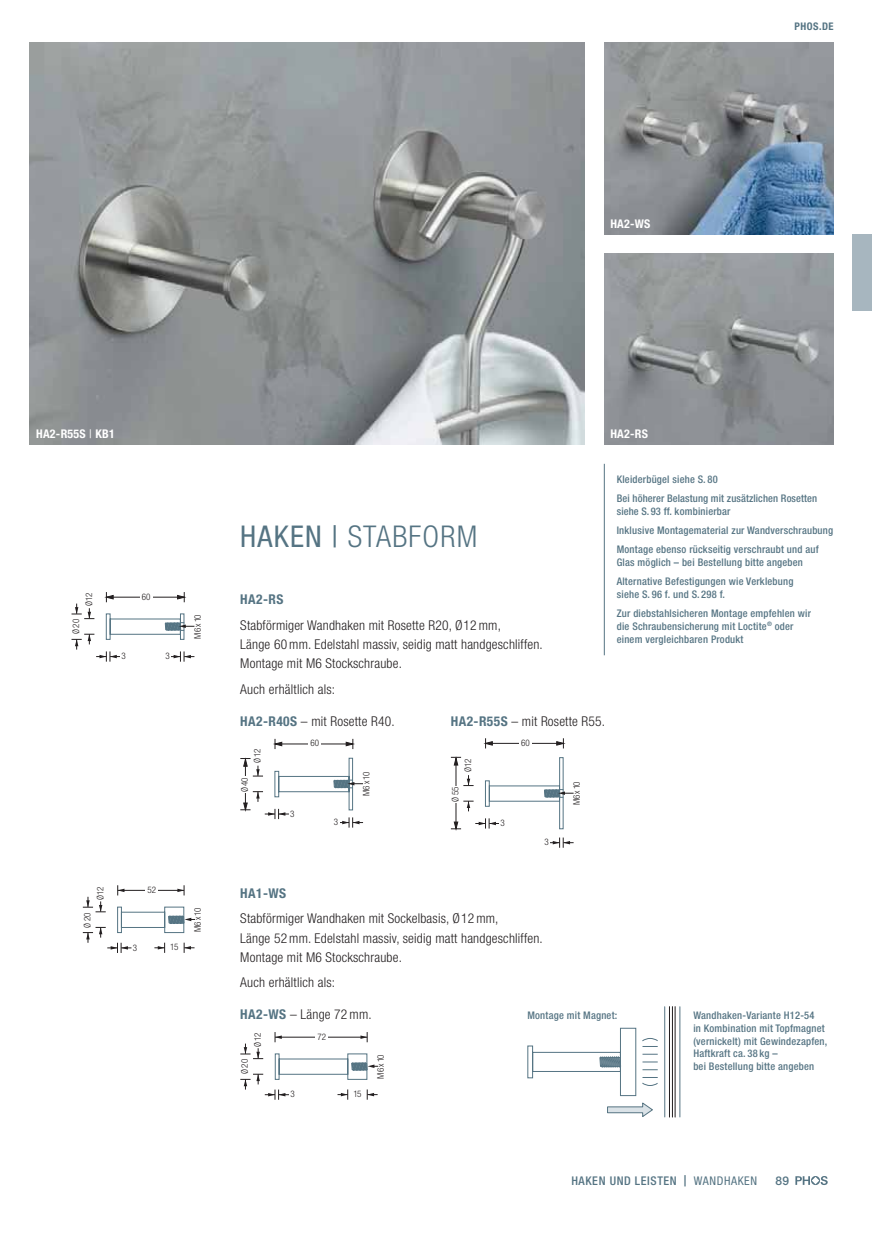
<style>
.page{position:relative;width:872px;height:1234px;background:#fff}
.page>*{position:absolute;margin:0;border:0;box-sizing:border-box;transform-origin:0 0}
.t1{font:300 condensed 30px "Helvetica Neue LT Std";letter-spacing:.04em;color:#557483}
.t2{font:300 condensed 13.5px/19.2px "Helvetica Neue LT Std";letter-spacing:.015em;color:#231f20}
.t3{font:700 condensed 13.5px "Helvetica Neue LT Std";letter-spacing:.03em;color:#557483}
.t4{font:500 condensed 12px "Helvetica Neue LT Std";letter-spacing:.05em;color:#557483}
.t5{font:700 condensed 12px "Helvetica Neue LT Std";letter-spacing:.02em;color:#fff}
.t6{font:500 12px "Helvetica Neue LT Std";color:#557483}
.t7{font:500 condensed 10.5px/12.8px "Helvetica Neue LT Std";letter-spacing:.02em;color:#557483}
.t8{font:700 condensed 10.5px "Helvetica Neue LT Std";letter-spacing:.05em;color:#557483}
.t9{font:300 condensed 9px "Helvetica Neue LT Std";color:#231f20}
.s1{font-weight:400}
.s2{font-weight:700;color:#557483}
.s3{font-stretch:normal;font-size:11.25px}
</style>
<div class="page">
<img style="left:30px;top:43px;width:555px;height:401px">
<img style="left:604px;top:43px;width:229px;height:191px">
<img style="left:604px;top:253px;width:229px;height:191px">
<svg style="left:72px;top:592px;width:122px;height:69px"></svg>
<hr style="left:275px;top:743px;width:38px;height:1px;background:#231f20">
<hr style="left:320px;top:743px;width:33px;height:1px;background:#231f20">
<svg style="left:274px;top:738px;width:8px;height:11px"></svg>
<svg style="left:346px;top:738px;width:7px;height:11px"></svg>
<div style="left:308px;top:739px;width:13px;height:8px;background:#fff"></div>
<svg style="left:240px;top:757px;width:123px;height:70px"></svg>
<div style="left:241px;top:776px;width:8px;height:16px;background:#fff"></div>
<svg style="left:83px;top:885px;width:112px;height:67px"></svg>
<svg style="left:240px;top:1032px;width:138px;height:67px"></svg>
<hr style="left:485px;top:743px;width:38px;height:1px;background:#231f20">
<hr style="left:531px;top:743px;width:32px;height:1px;background:#231f20">
<svg style="left:485px;top:738px;width:8px;height:10px"></svg>
<svg style="left:556px;top:738px;width:8px;height:10px"></svg>
<div style="left:519px;top:739px;width:12px;height:8px;background:#fff"></div>
<svg style="left:550px;top:837px;width:23px;height:10px"></svg>
<svg style="left:451px;top:756px;width:122px;height:73px"></svg>
<div style="left:452px;top:785px;width:8px;height:17px;background:#fff"></div>
<svg style="left:607px;top:1102px;width:46px;height:14px"></svg>
<hr style="left:664px;top:1006px;width:1px;height:110px;background:#557483">
<hr style="left:679px;top:1006px;width:1px;height:110px;background:#557483">
<hr style="left:675px;top:1006px;width:1px;height:110px;background:#231f20">
<hr style="left:669px;top:1006px;width:1px;height:110px;background:#231f20">
<hr style="left:672px;top:1006px;width:1px;height:110px;background:#231f20">
<svg style="left:527px;top:1027px;width:109px;height:69px"></svg>
<svg style="left:642px;top:1053px;width:15px;height:1px"></svg>
<svg style="left:642px;top:1061px;width:15px;height:1px"></svg>
<svg style="left:642px;top:1069px;width:15px;height:1px"></svg>
<svg style="left:642px;top:1077px;width:16px;height:8px"></svg>
<svg style="left:642px;top:1038px;width:16px;height:4px"></svg>
<hr style="left:604px;top:463px;width:1px;height:192px;background:#557483">
<svg style="left:795px;top:1176px;width:32px;height:8px"></svg>
<div style="left:853px;top:234px;width:19px;height:76px;background:#a7b6bf"></div>
<p class="t5" style="left:610px;top:216px;width:42px">HA2-WS</p>
<p class="t8" style="left:794px;top:20px;width:41px">PHOS.DE</p>
<p class="t5" style="left:36px;top:427px;width:80px">HA2-R55S <span class="s1">|</span> KB1</p>
<p class="t5" style="left:610px;top:427px;width:39px">HA2-RS</p>
<p class="t9" style="left:86px;top:606px;width:15px;rotate:-90deg">Ø 12</p>
<p class="t9" style="left:73px;top:634px;width:17px;rotate:-90deg">Ø 20</p>
<p class="t9" style="left:142px;top:593px;width:10px">60</p>
<p class="t9" style="left:121px;top:652px;width:6px">3</p>
<p class="t9" style="left:165px;top:652px;width:6px">3</p>
<p class="t9" style="left:194px;top:638px;width:26px;rotate:-90deg">M6 x 10</p>
<h1 class="t1" style="left:240px;top:525px;width:238px"><span class="s1">HAKEN |</span> STABFORM</h1>
<p class="t3" style="left:240px;top:591px;width:45px">HA2-RS</p>
<p class="t2" style="left:240px;top:617px;width:304px">Stabförmiger Wandhaken mit Rosette R20, Ø 12 mm,<br>Länge 60 mm. Edelstahl massiv, seidig matt handgeschliffen.<br>Montage mit M6 Stockschraube.</p>
<p class="t2" style="left:240px;top:680px;width:96px">Auch erhältlich als:</p>
<p class="t2" style="left:240px;top:712px;width:156px"><span class="s2">HA2-R40S</span> – mit Rosette R40.</p>
<p class="t2" style="left:451px;top:712px;width:156px"><span class="s2">HA2-R55S</span> – mit Rosette R55.</p>
<p class="t7" style="left:617px;top:471px;width:202px;line-height:19.2px">Kleiderbügel siehe S. 80<br>Bei höherer Belastung mit zusätzlichen Rosetten</p>
<p class="t7" style="left:617px;top:502px;width:218px;line-height:19.2px">siehe S. 93 ff. kombinierbar<br>Inklusive Montagematerial zur Wandverschraubung<br>Montage ebenso rückseitig verschraubt und auf</p>
<p class="t7" style="left:617px;top:553px;width:188px;line-height:19.2px">Glas möglich – bei Bestellung bitte angeben<br>Alternative Befestigungen wie Verklebung</p>
<p class="t7" style="left:617px;top:585px;width:196px;line-height:19.2px">siehe S. 96 f. und S. 298 f.<br>Zur diebstahlsicheren Montage empfehlen wir</p>
<p class="t7" style="left:617px;top:620px;width:178px">die Schraubensicherung mit Loctite<sup>®</sup> oder einem vergleichbaren Produkt</p>
<p class="t9" style="left:310px;top:739px;width:10px">60</p>
<p class="t9" style="left:521px;top:739px;width:10px">60</p>
<p class="t9" style="left:254px;top:762px;width:15px;rotate:-90deg">Ø 12</p>
<p class="t9" style="left:241px;top:791px;width:16px;rotate:-90deg">Ø 40</p>
<p class="t9" style="left:363px;top:795px;width:26px;rotate:-90deg">M6 x 10</p>
<p class="t9" style="left:465px;top:772px;width:15px;rotate:-90deg">Ø 12</p>
<p class="t9" style="left:452px;top:801px;width:16px;rotate:-90deg">Ø 55</p>
<p class="t9" style="left:573px;top:805px;width:26px;rotate:-90deg">M6 x 10</p>
<p class="t9" style="left:290px;top:810px;width:6px">3</p>
<p class="t9" style="left:334px;top:818px;width:6px">3</p>
<p class="t9" style="left:500px;top:819px;width:6px">3</p>
<p class="t9" style="left:544px;top:838px;width:6px">3</p>
<p class="t9" style="left:97px;top:899px;width:15px;rotate:-90deg">Ø 12</p>
<p class="t9" style="left:84px;top:927px;width:17px;rotate:-90deg">Ø 20</p>
<p class="t9" style="left:147px;top:886px;width:10px">52</p>
<p class="t9" style="left:133px;top:943px;width:6px">3</p>
<p class="t9" style="left:170px;top:943px;width:10px">15</p>
<p class="t9" style="left:194px;top:931px;width:26px;rotate:-90deg">M6 x 10</p>
<p class="t3" style="left:240px;top:885px;width:47px">HA1-WS</p>
<p class="t2" style="left:240px;top:910px;width:304px">Stabförmiger Wandhaken mit Sockelbasis, Ø 12 mm,<br>Länge 52 mm. Edelstahl massiv, seidig matt handgeschliffen.<br>Montage mit M6 Stockschraube.</p>
<p class="t2" style="left:240px;top:974px;width:96px">Auch erhältlich als:</p>
<p class="t2" style="left:240px;top:1006px;width:133px"><span class="s2">HA2-WS</span> – Länge 72 mm.</p>
<p class="t7" style="left:527px;top:1010px;width:91px">Montage mit Magnet:</p>
<p class="t9" style="left:254px;top:1046px;width:15px;rotate:-90deg">Ø 12</p>
<p class="t9" style="left:241px;top:1073px;width:17px;rotate:-90deg">Ø 20</p>
<p class="t9" style="left:317px;top:1032px;width:10px">72</p>
<p class="t9" style="left:377px;top:1078px;width:26px;rotate:-90deg">M6 x 10</p>
<p class="t7" style="left:693px;top:1010px;width:135px">Wandhaken-Variante H12-54<br>in Kombination mit Topfmagnet (vernickelt) mit Gewindezapfen,<br>Haftkraft ca. 38 kg –<br>bei Bestellung bitte angeben</p>
<p class="t9" style="left:290px;top:1090px;width:6px">3</p>
<p class="t9" style="left:353px;top:1090px;width:10px">15</p>
<p class="t4" style="left:571px;top:1176px;width:187px">HAKEN UND LEISTEN <span class="s3">|</span> <span class="s1">WANDHAKEN</span></p>
<p class="t6" style="left:775px;top:1173px;width:15px">89</p>
</div>
